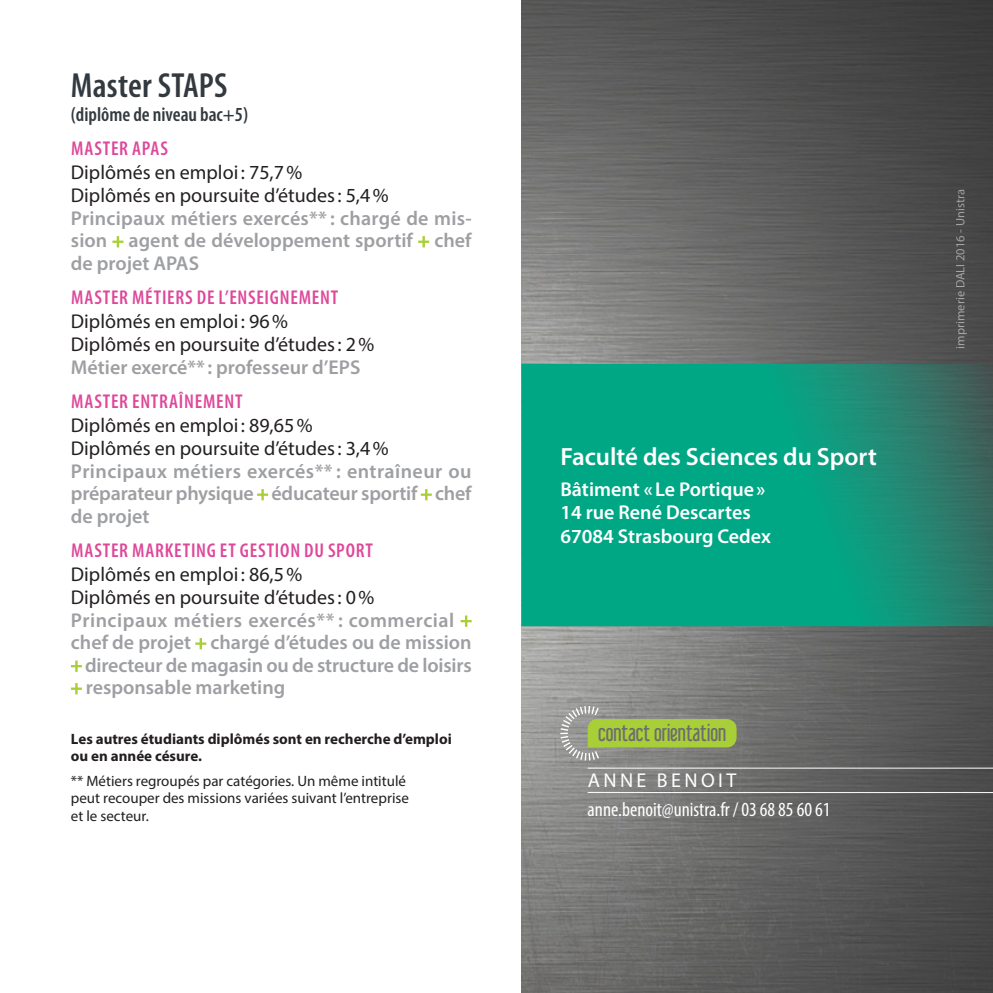
<style>
.page{position:relative;width:993px;height:993px;background:#fff}
.page>*{position:absolute;margin:0;border:0;box-sizing:border-box;transform-origin:0 0}
.légende{font:600 condensed 35px "Myriad Pro";letter-spacing:.005em;color:#333a3f}
.texte{font:600 25px "Myriad Pro";color:#fff}
.mot_contact{font:21.25px "Libel Suit";color:#6c6d70}
.débouchés{font:600 20px/22.5px "Myriad Pro";color:#9d9fa2;text-align:justify}
.texte-2{font:20px "Myriad Pro";color:#231f20}
.ss-titre{font:600 condensed 20px "Myriad Pro";letter-spacing:.04em;color:#de489a}
.texte-3{font:600 20px "Myriad Pro";color:#fff}
.débouchés-2{font:600 20px "Myriad Pro";letter-spacing:.025em;color:#9d9fa2}
.détail_contact___inv{font:condensed 20px "Myriad Pro";color:#fff}
.niveau_bac{font:600 condensed 20px "Myriad Pro";color:#333a3f}
.nom_contact___invers{font:20px "Myriad Pro";letter-spacing:.17em;color:#fff}
.légende-2{font:15px/17.5px "Myriad Pro";color:#231f20}
.légende-3{font:700 15px/17.5px "Myriad Pro";color:#231f20}
.t1{font:12.5px "Myriad Pro";color:#fff}
</style>
<div class="page">
<img style="left:521px;top:0;width:471px;height:992px">
<svg style="left:521px;top:364px;width:471px;height:262px;background:#0d9b7e"></svg>
<hr style="left:587px;top:791px;width:405px;height:1px;background:#fff">
<hr style="left:587px;top:767px;width:405px;height:1px;background:#fff">
<svg style="left:558px;top:704px;width:178px;height:57px;background:#99a96a"></svg>
<svg style="left:112px;top:236px;width:11px;height:11px"></svg>
<svg style="left:418px;top:236px;width:11px;height:11px"></svg>
<svg style="left:257px;top:489px;width:11px;height:11px"></svg>
<svg style="left:420px;top:489px;width:11px;height:11px"></svg>
<svg style="left:460px;top:615px;width:11px;height:11px"></svg>
<svg style="left:195px;top:638px;width:11px;height:11px"></svg>
<svg style="left:71px;top:660px;width:11px;height:11px"></svg>
<svg style="left:71px;top:683px;width:11px;height:11px"></svg>
<p class="légende" style="left:71px;top:66px;width:158px">Master STAPS</p>
<p class="niveau_bac" style="left:71px;top:103px;width:179px">(diplôme de niveau bac+5)</p>
<p class="ss-titre" style="left:71px;top:137px;width:98px">MASTER APAS</p>
<p class="texte-2" style="left:71px;top:159px;width:233px">Diplômés en emploi : 75,7%</p>
<p class="texte-2" style="left:71px;top:183px;width:319px">Diplômés en poursuite d’études: 5,4%</p>
<p class="débouchés" style="left:71px;top:206px;width:402px">Principaux métiers exercés** : chargé de mis&shy;sion agent de développement sportif chef de projet APAS</p>
<p class="ss-titre" style="left:71px;top:286px;width:268px">MASTER MÉTIERS DE L’ENSEIGNEMENT</p>
<p class="texte-2" style="left:71px;top:308px;width:218px">Diplômés en emploi : 96%</p>
<p class="texte-2" style="left:71px;top:332px;width:305px">Diplômés en poursuite d’études: 2%</p>
<p class="débouchés" style="left:71px;top:355px;width:291px">Métier exercé** : professeur d’EPS</p>
<p class="ss-titre" style="left:71px;top:390px;width:173px">MASTER ENTRAÎNEMENT</p>
<p class="texte-2" style="left:71px;top:412px;width:243px">Diplômés en emploi : 89,65%</p>
<p class="texte-2" style="left:71px;top:436px;width:319px">Diplômés en poursuite d’études: 3,4%</p>
<p class="débouchés" style="left:71px;top:459px;width:402px">Principaux métiers exercés** : entraîneur ou préparateur physique éducateur sportif chef de projet</p>
<p class="ss-titre" style="left:71px;top:539px;width:303px">MASTER MARKETING ET GESTION DU SPORT</p>
<p class="texte-2" style="left:71px;top:561px;width:233px">Diplômés en emploi : 86,5%</p>
<p class="texte-2" style="left:71px;top:585px;width:305px">Diplômés en poursuite d’études: 0%</p>
<p class="débouchés-2" style="left:71px;top:607px;width:385px">Principaux métiers exercés** : commercial</p>
<p class="débouchés" style="left:71px;top:630px;width:402px">chef de projet chargé d’études ou de mission</p>
<p class="débouchés" style="left:85px;top:653px;width:388px">directeur de magasin ou de structure de loisirs</p>
<p class="débouchés" style="left:86px;top:675px;width:201px">responsable marketing</p>
<p class="légende-3" style="left:71px;top:729px;width:382px">Les autres étudiants diplômés sont en recherche d’emploi ou en année césure.</p>
<p class="légende-2" style="left:71px;top:771px;width:339px">** Métiers regroupés par catégories. Un même intitulé peut recouper des missions variées suivant l’entreprise et le secteur.</p>
<p class="texte" style="left:560px;top:440px;width:318px">Faculté des Sciences du Sport</p>
<p class="texte-3" style="left:560px;top:476px;width:206px">Bâtiment « Le Portique»</p>
<p class="texte-3" style="left:560px;top:500px;width:192px">14 rue René Descartes</p>
<p class="texte-3" style="left:560px;top:523px;width:212px">67084 Strasbourg Cedex</p>
<p class="mot_contact" style="left:598px;top:719px;width:130px">contact orientation</p>
<p class="nom_contact___invers" style="left:587px;top:768px;width:150px">ANNE BENOIT</p>
<p class="détail_contact___inv" style="left:587px;top:797px;width:244px">anne.benoit@unistra.fr / 03 68 85 60 61</p>
<p class="t1" style="left:952px;top:348px;width:161px;rotate:-90deg">imprimerie DALI 2016 - Unistra</p>
</div>
